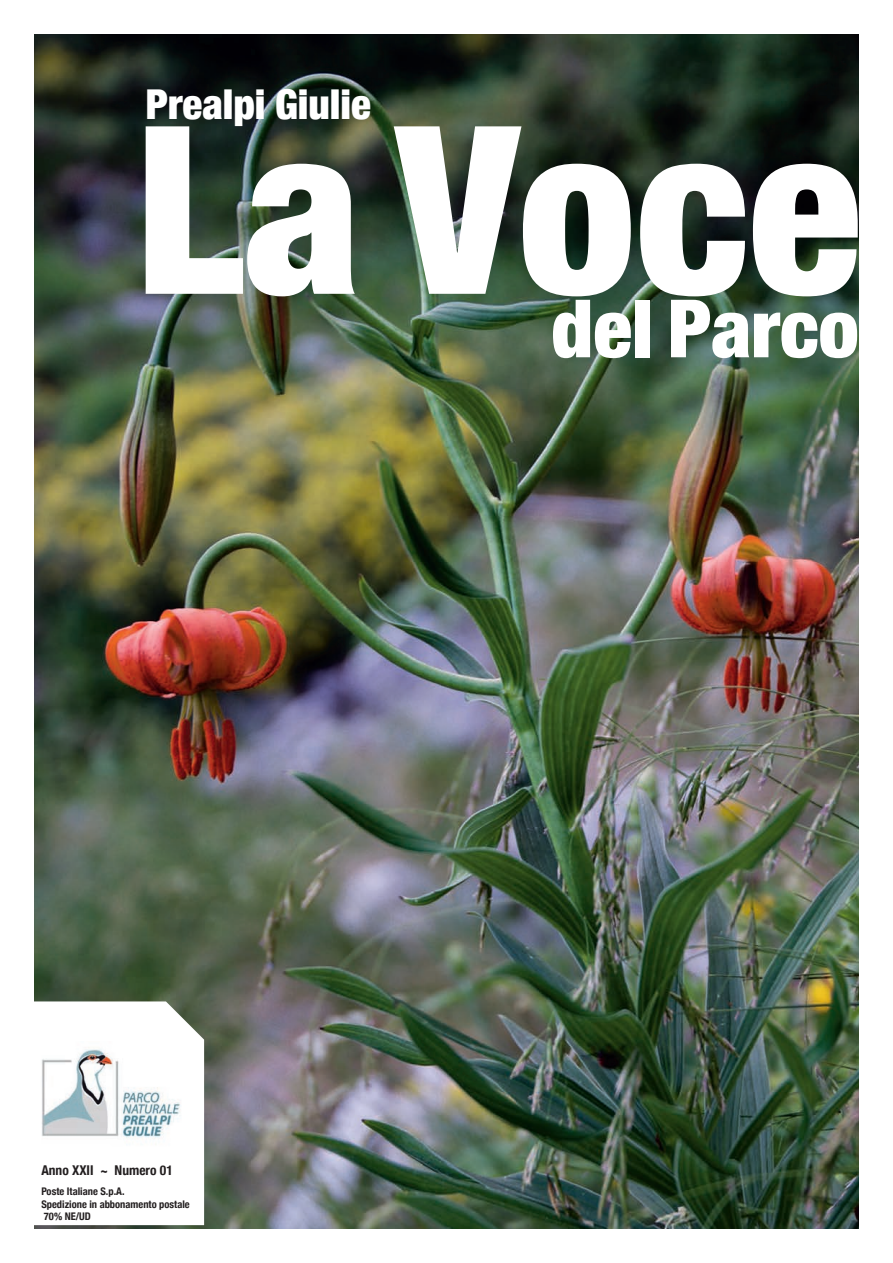
<style>
.page{position:relative;width:893px;height:1263px;background:#fff}
.page>*{position:absolute;margin:0;border:0;box-sizing:border-box;transform-origin:0 0}
.t1{font:900 condensed 234.45px "Helvetica Neue";color:#fff}
.t2{font:900 condensed 80.55px "Helvetica Neue";color:#fff}
.t3{font:900 condensed 41.1px "Helvetica Neue";color:#fff}
.t4{font:700 condensed 13.5px "Helvetica Neue";color:#231f20}
.t5{font:700 condensed 10.5px "Helvetica Neue";color:#231f20}
</style>
<div class="page">
<img style="left:34px;top:34px;width:825px;height:1195px">
<svg style="left:34px;top:1001px;width:170px;height:224px"></svg>
<img style="left:34px;top:1041px;width:163px;height:112px">
<p class="t3" style="left:146px;top:71px;width:227px">Prealpi Giulie</p>
<p class="t1" style="left:135px;top:17px;width:727px">La Voce</p>
<p class="t2" style="left:551px;top:262px;width:309px">del Parco</p>
<p class="t4" style="left:41px;top:1159px;width:133px">Anno XXII ~ Numero 01</p>
<p class="t5" style="left:41px;top:1183px;width:85px">Poste Italiane S.p.A.</p>
<p class="t5" style="left:41px;top:1195px;width:150px">Spedizione in abbonamento postale</p>
<p class="t5" style="left:44px;top:1208px;width:49px">70% NE/UD</p>
</div>
